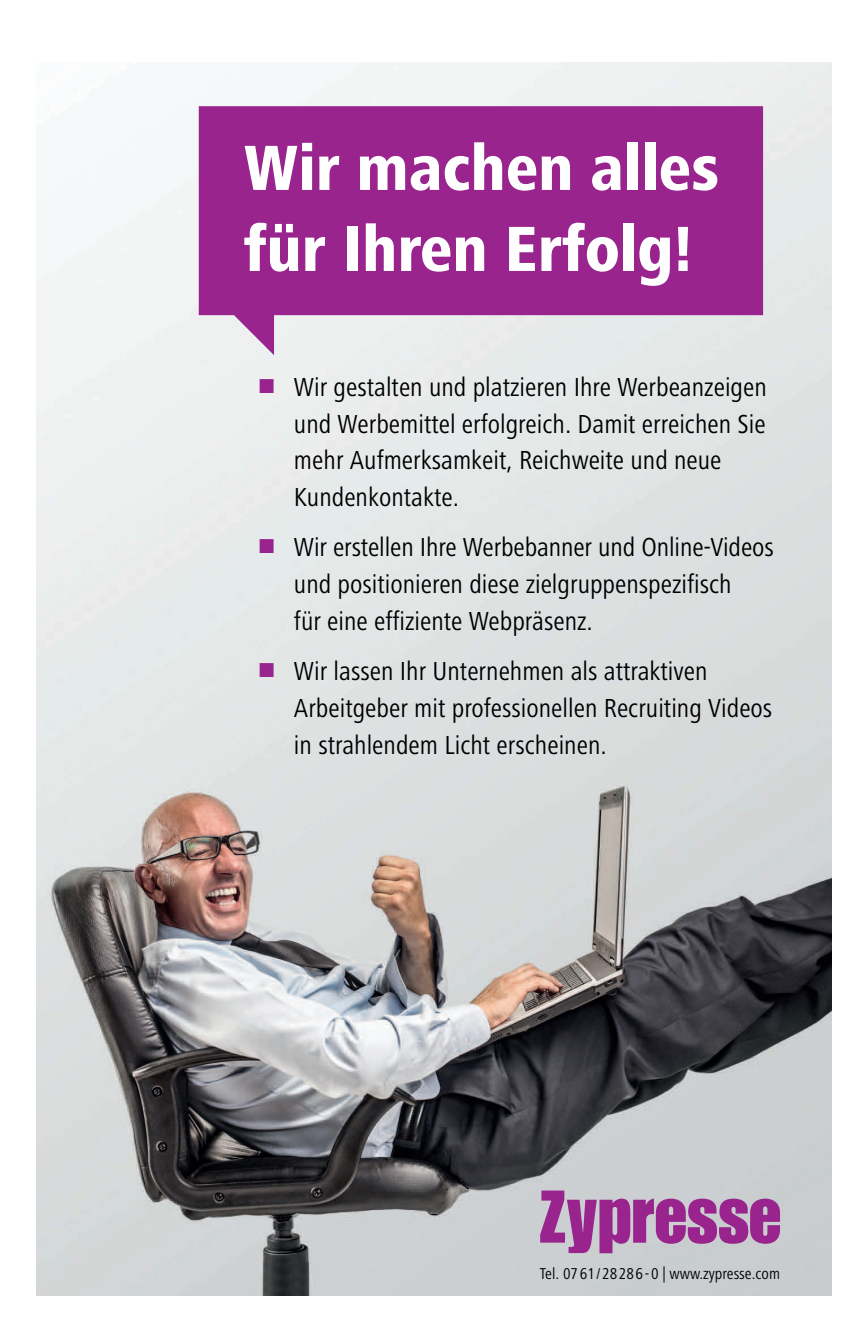
<style>
.page{position:relative;width:868px;height:1336px;background:#fff}
.page>*{position:absolute;margin:0;border:0;box-sizing:border-box;transform-origin:0 0}
.t1{font:800 condensed 66px/81px "Frutiger Next LT";color:#fff}
.t2{font:condensed 27px/37px "Frutiger Next LT";color:#000001}
.t3{font:condensed 16.3px "Frutiger Next LT";color:#000001}
.s1{color:#99248e}
</style>
<div class="page">
<img style="left:37px;top:62px;width:794px;height:1232px">
<svg style="left:540px;top:1190px;width:240px;height:62px;background:#af71ab"></svg>
<svg style="left:199px;top:106px;width:564px;height:249px;background:#a5439c"></svg>
<p class="t1" style="left:243px;top:134px;width:477px">Wir machen alles für Ihren Erfolg!</p>
<p class="t2" style="left:294px;top:368px;width:474px;line-height:36.7px;text-indent:-35px"><span class="s1">■</span> Wir gestalten und platzieren Ihre Werbeanzeigen und Werbemittel erfolgreich. Damit erreichen Sie mehr Aufmerksamkeit, Reichweite und neue Kundenkontakte.</p>
<p class="t2" style="left:294px;top:528px;width:481px;text-indent:-35px"><span class="s1">■</span> Wir erstellen Ihre Werbebanner und Online-Videos und positionieren diese zielgruppenspezifisch<br>für eine effiziente Webpräsenz.</p>
<p class="t2" style="left:294px;top:652px;width:479px;text-indent:-35px"><span class="s1">■</span> Wir lassen Ihr Unternehmen als attraktiven<br>Arbeitgeber mit professionellen Recruiting Videos in strahlendem Licht erscheinen.</p>
<p class="t3" style="left:539px;top:1263px;width:242px">Tel. 0761/28286-0 | www.zypresse.com</p>
</div>
